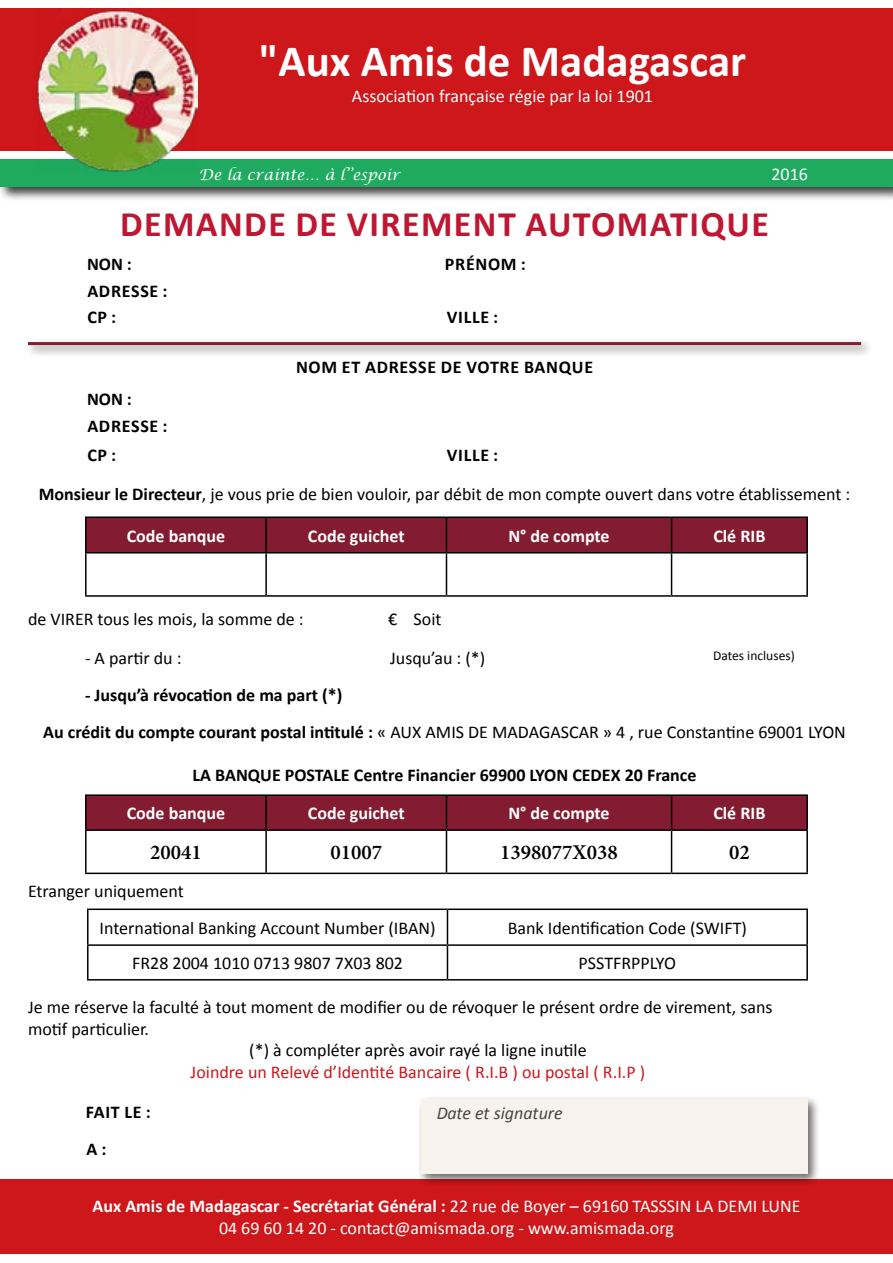
<style>
.page{position:relative;width:893px;height:1263px;background:#fff}
.page>*{position:absolute;margin:0;border:0;box-sizing:border-box;transform-origin:0 0}
.t1{font:700 45px "Calibri";color:#fff}
.t2{font:700 36px "Calibri";letter-spacing:.04em;color:#be1732}
.t3{font:600 21px "Minion Pro";color:#000}
.t4{font:18px/39px "Calibri";color:#000}
.t5{font:18px/21.6px "Calibri";color:#fff;text-align:center}
.t6{font:700 18px/37px "Calibri";color:#000}
.t7{font:700 18px "Calibri";color:#fff}
.t8{font:18px "Calibri";color:#cd171a}
.t9{font:700 18px "Calibri";letter-spacing:.04em;color:#000}
.t10{font:italic 18px "Calibri";color:#000}
.t11{font:italic 15px "Lucida Calligraphy";color:#fff}
.t12{font:13.5px "Calibri";color:#000}
.s1{font-weight:700}
</style>
<div class="page">
<div style="left:0;top:9px;width:893px;height:142px;background:#cd171a"></div>
<div style="left:0;top:1179px;width:893px;height:74px;background:#cd171a"></div>
<div style="left:0;top:158px;width:893px;height:43px;background:#000;opacity:.75"></div>
<div style="left:0;top:159px;width:893px;height:28px;background:#1faa5f"></div>
<img style="left:34px;top:9px;width:163px;height:162px">
<div style="left:87px;top:518px;width:719px;height:34px;background:#831c31"></div>
<hr style="left:85px;top:516px;width:181px;height:2px;background:#000">
<hr style="left:85px;top:518px;width:2px;height:34px;background:#000">
<hr style="left:266px;top:516px;width:180px;height:2px;background:#000">
<hr style="left:265px;top:518px;width:2px;height:34px;background:#000">
<hr style="left:446px;top:516px;width:226px;height:2px;background:#000">
<hr style="left:446px;top:518px;width:1px;height:34px;background:#000">
<hr style="left:672px;top:516px;width:136px;height:2px;background:#000">
<hr style="left:671px;top:518px;width:1px;height:34px;background:#000">
<hr style="left:806px;top:518px;width:2px;height:34px;background:#000">
<hr style="left:85px;top:552px;width:181px;height:1px;background:#000">
<hr style="left:85px;top:553px;width:2px;height:42px;background:#000">
<hr style="left:266px;top:552px;width:180px;height:1px;background:#000">
<hr style="left:265px;top:553px;width:2px;height:42px;background:#000">
<hr style="left:446px;top:552px;width:226px;height:1px;background:#000">
<hr style="left:446px;top:553px;width:1px;height:42px;background:#000">
<hr style="left:672px;top:552px;width:136px;height:1px;background:#000">
<hr style="left:671px;top:553px;width:1px;height:42px;background:#000">
<hr style="left:806px;top:553px;width:2px;height:42px;background:#000">
<hr style="left:85px;top:595px;width:181px;height:2px;background:#000">
<hr style="left:266px;top:595px;width:180px;height:2px;background:#000">
<hr style="left:446px;top:595px;width:226px;height:2px;background:#000">
<hr style="left:672px;top:595px;width:136px;height:2px;background:#000">
<div style="left:87px;top:796px;width:719px;height:33px;background:#831c31"></div>
<hr style="left:85px;top:794px;width:181px;height:2px;background:#000">
<hr style="left:85px;top:796px;width:2px;height:33px;background:#000">
<hr style="left:266px;top:794px;width:180px;height:2px;background:#000">
<hr style="left:265px;top:796px;width:2px;height:33px;background:#000">
<hr style="left:446px;top:794px;width:226px;height:2px;background:#000">
<hr style="left:446px;top:796px;width:1px;height:33px;background:#000">
<hr style="left:672px;top:794px;width:136px;height:2px;background:#000">
<hr style="left:671px;top:796px;width:1px;height:33px;background:#000">
<hr style="left:806px;top:796px;width:2px;height:33px;background:#000">
<hr style="left:85px;top:829px;width:181px;height:2px;background:#000">
<hr style="left:85px;top:831px;width:2px;height:41px;background:#000">
<hr style="left:266px;top:829px;width:180px;height:2px;background:#000">
<hr style="left:265px;top:831px;width:2px;height:41px;background:#000">
<hr style="left:446px;top:829px;width:226px;height:2px;background:#000">
<hr style="left:446px;top:831px;width:1px;height:41px;background:#000">
<hr style="left:672px;top:829px;width:136px;height:2px;background:#000">
<hr style="left:671px;top:831px;width:1px;height:41px;background:#000">
<hr style="left:806px;top:831px;width:2px;height:41px;background:#000">
<hr style="left:85px;top:872px;width:181px;height:2px;background:#000">
<hr style="left:266px;top:872px;width:180px;height:2px;background:#000">
<hr style="left:446px;top:872px;width:226px;height:2px;background:#000">
<hr style="left:672px;top:872px;width:136px;height:2px;background:#000">
<hr style="left:87px;top:908px;width:360px;height:2px;background:#000">
<hr style="left:87px;top:910px;width:2px;height:34px;background:#000">
<hr style="left:447px;top:908px;width:361px;height:2px;background:#000">
<hr style="left:447px;top:910px;width:1px;height:34px;background:#000">
<hr style="left:806px;top:910px;width:2px;height:34px;background:#000">
<hr style="left:87px;top:944px;width:360px;height:2px;background:#000">
<hr style="left:87px;top:946px;width:2px;height:33px;background:#000">
<hr style="left:447px;top:944px;width:361px;height:2px;background:#000">
<hr style="left:447px;top:946px;width:1px;height:33px;background:#000">
<hr style="left:806px;top:946px;width:2px;height:33px;background:#000">
<hr style="left:87px;top:979px;width:360px;height:1px;background:#000">
<hr style="left:447px;top:979px;width:361px;height:1px;background:#000">
<div style="left:24px;top:338px;width:849px;height:20px;background:#000;opacity:.6"></div>
<hr style="left:28px;top:342px;width:833px;height:3px;background:#831c31">
<div style="left:418px;top:1095px;width:402px;height:90px;background:#000;opacity:.6"></div>
<div style="left:421px;top:1099px;width:387px;height:74px;background:#f7f3ec"></div>
<h1 class="t1" style="left:259px;top:33px;width:489px">"Aux Amis de Madagascar</h1>
<p class="t5" style="left:352px;top:85px;width:303px">Association française régie par la loi 1901</p>
<p class="t11" style="left:199px;top:165px;width:203px">De la crainte… à l’’espoir</p>
<p class="t5" style="left:771px;top:163px;width:38px">2016</p>
<h2 class="t2" style="left:120px;top:201px;width:650px">DEMANDE DE VIREMENT AUTOMATIQUE</h2>
<p class="t6" style="left:87px;top:246px;width:46px">NON :</p>
<p class="t6" style="left:445px;top:246px;width:82px">PRÉNOM :</p>
<p class="t9" style="left:87px;top:280px;width:82px">ADRESSE :</p>
<p class="t6" style="left:87px;top:299px;width:30px">CP :</p>
<p class="t6" style="left:87px;top:381px;width:46px">NON :</p>
<p class="t9" style="left:87px;top:415px;width:82px">ADRESSE :</p>
<p class="t6" style="left:87px;top:436px;width:30px">CP :</p>
<p class="t6" style="left:447px;top:299px;width:53px">VILLE :</p>
<p class="t9" style="left:296px;top:355px;width:299px">NOM ET ADRESSE DE VOTRE BANQUE</p>
<p class="t6" style="left:447px;top:436px;width:53px">VILLE :</p>
<p class="t4" style="left:39px;top:474px;width:813px"><span class="s1">Monsieur le Directeur</span>, je vous prie de bien vouloir, par débit de mon compte ouvert dans votre établissement :</p>
<p class="t7" style="left:127px;top:524px;width:100px">Code banque</p>
<p class="t7" style="left:308px;top:524px;width:98px">Code guichet</p>
<p class="t7" style="left:508px;top:524px;width:103px">N° de compte</p>
<p class="t7" style="left:713px;top:524px;width:54px">Clé RIB</p>
<p class="t4" style="left:28px;top:599px;width:277px">de VIRER tous les mois, la somme de :</p>
<p class="t4" style="left:85px;top:638px;width:98px">- A partir du :</p>
<p class="t6" style="left:85px;top:677px;width:259px">- Jusqu’à révocation de ma part (*)</p>
<p class="t4" style="left:388px;top:599px;width:99px">€ Soit<br>Jusqu’au : (*)</p>
<p class="t12" style="left:713px;top:647px;width:83px">Dates incluses)</p>
<p class="t4" style="left:43px;top:713px;width:804px"><span class="s1">Au crédit du compte courant postal intitulé :</span> « AUX AMIS DE MADAGASCAR » 4 , rue Constantine 69001 LYON</p>
<p class="t6" style="left:193px;top:757px;width:505px">LA BANQUE POSTALE Centre Financier 69900 LYON CEDEX 20 France</p>
<p class="t7" style="left:127px;top:802px;width:100px">Code banque</p>
<p class="t7" style="left:308px;top:802px;width:98px">Code guichet</p>
<p class="t7" style="left:508px;top:802px;width:103px">N° de compte</p>
<p class="t7" style="left:713px;top:802px;width:54px">Clé RIB</p>
<p class="t3" style="left:150px;top:838px;width:53px">20041</p>
<p class="t3" style="left:330px;top:838px;width:53px">01007</p>
<p class="t3" style="left:500px;top:838px;width:119px">1398077X038</p>
<p class="t3" style="left:729px;top:838px;width:22px">02</p>
<p class="t4" style="left:28px;top:872px;width:157px">Etranger uniquement</p>
<p class="t4" style="left:100px;top:908px;width:337px">International Banking Account Number (IBAN)</p>
<p class="t4" style="left:508px;top:908px;width:241px">Bank Identification Code (SWIFT)</p>
<p class="t4" style="left:132px;top:944px;width:272px">FR28 2004 1010 0713 9807 7X03 802</p>
<p class="t4" style="left:579px;top:944px;width:99px">PSSTFRPPLYO</p>
<p class="t4" style="left:28px;top:987px;width:746px">Je me réserve la faculté à tout moment de modifier ou de révoquer le présent ordre de virement, sans</p>
<p class="t4" style="left:28px;top:1009px;width:123px">motif particulier.</p>
<p class="t4" style="left:249px;top:1031px;width:339px">(*) à compléter après avoir rayé la ligne inutile</p>
<p class="t8" style="left:191px;top:1060px;width:456px">Joindre un Relevé d’Identité Bancaire ( R.I.B ) ou postal ( R.I.P )</p>
<p class="t6" style="left:86px;top:1094px;width:66px">FAIT LE :<br>A :</p>
<p class="t10" style="left:436px;top:1101px;width:128px">Date et signature</p>
<p class="t5" style="left:92px;top:1195px;width:709px"><span class="s1">Aux Amis de Madagascar - Secrétariat Général :</span> 22 rue de Boyer – 69160 TASSSIN LA DEMI LUNE<br>04 69 60 14 20 - contact@amismada.org - www.amismada.org</p>
</div>
